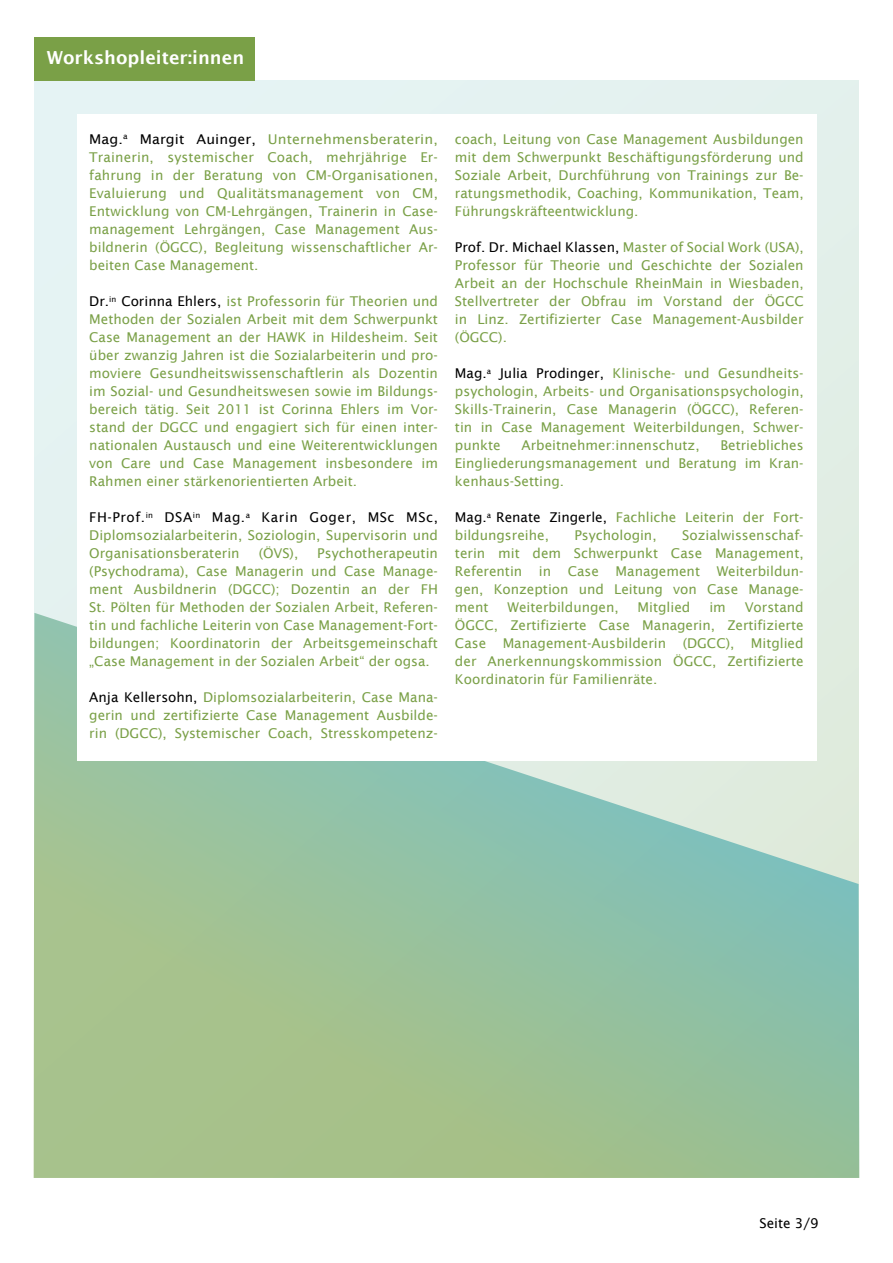
<style>
.page{position:relative;width:893px;height:1263px;background:#fff}
.page>*{position:absolute;margin:0;border:0;box-sizing:border-box;transform-origin:0 0}
.t1{font:600 18px "Lucida Sans";color:#fff}
.t2{font:13.5px/18px "Lucida Sans";color:#7aa047;text-align:justify}
.t3{font:13.5px/18px "Lucida Sans";color:#7aa047;text-align:justify;scale:1.05 1}
.t4{font:13.5px "Lucida Sans";color:#000}
.s1{color:#000}
</style>
<div class="page">
<div style="left:34px;top:81px;width:825px;height:1097px;background:linear-gradient(to right,#e5f4f6,#e3f1ed)"></div>
<svg style="left:34px;top:613px;width:825px;height:565px;background:#9fc4a0"></svg>
<div style="left:77px;top:115px;width:739px;height:646px;background:#fff"></div>
<div style="left:34px;top:37px;width:221px;height:43px;background:#7aa047"></div>
<h1 class="t1" style="left:47px;top:47px;width:199px">Workshopleiter:innen</h1>
<p class="t3" style="left:89px;top:130px;width:334px"><span class="s1">Mag.</span><sup>a</sup> <span class="s1">Margit Auinger,</span> Unternehmensberaterin, Trainerin, systemischer Coach, mehrjährige Er&shy;fahrung in der Beratung von CM-Organisationen, Evaluierung und Qualitätsmanagement von CM, Entwicklung von CM-Lehrgängen, Trainerin in Case&shy;management Lehrgängen, Case Management Aus&shy;bildnerin (ÖGCC), Begleitung wissenschaftlicher Ar&shy;beiten Case Management.</p>
<p class="t2" style="left:89px;top:292px;width:350px"><span class="s1">Dr.</span><sup>in</sup> <span class="s1">Corinna Ehlers,</span> ist Professorin für Theorien und Methoden der Sozialen Arbeit mit dem Schwerpunkt Case Management an der HAWK in Hildesheim. Seit über zwanzig Jahren ist die Sozialarbeiterin und pro&shy;moviere Gesundheitswissenschaftlerin als Dozentin im Sozial- und Gesundheitswesen sowie im Bildungs&shy;bereich tätig. Seit 2011 ist Corinna Ehlers im Vor&shy;stand der DGCC und engagiert sich für einen inter&shy;nationalen Austausch und eine Weiterentwicklungen von Care und Case Management insbesondere im Rahmen einer stärkenorientierten Arbeit.</p>
<p class="t2" style="left:89px;top:508px;width:350px"><span class="s1">FH-Prof.</span><sup>in</sup> <span class="s1">DSA</span><sup>in</sup> <span class="s1">Mag.</span><sup>a</sup> <span class="s1">Karin Goger, MSc MSc, </span>Diplomsozialarbeiterin, Soziologin, Supervisorin und Organisationsberaterin</p>
<p class="t2" style="left:259px;top:544px;width:41px">(ÖVS),</p>
<p class="t2" style="left:89px;top:544px;width:350px;text-indent:228px">Psychotherapeutin (Psychodrama), Case Managerin und Case Manage&shy;ment Ausbildnerin (DGCC); Dozentin an der FH St. Pölten für Methoden der Sozialen Arbeit, Referen&shy;tin und fachliche Leiterin von Case Management-Fort&shy;bildungen; Koordinatorin der Arbeitsgemeinschaft „Case Management in der Sozialen Arbeit“ der ogsa.</p>
<p class="t2" style="left:89px;top:688px;width:350px"><span class="s1">Anja Kellersohn,</span> Diplomsozialarbeiterin, Case Mana&shy;gerin und zertifizierte Case Management Ausbilde&shy;rin (DGCC), Systemischer Coach, Stresskompetenz-</p>
<p class="t2" style="left:455px;top:130px;width:350px">coach, Leitung von Case Management Ausbildungen mit dem Schwerpunkt Beschäftigungsförderung und Soziale Arbeit, Durchführung von Trainings zur Be&shy;ratungsmethodik, Coaching, Kommunikation, Team, Führungskräfteentwicklung.</p>
<p class="t2" style="left:455px;top:238px;width:350px"><span class="s1">Prof. Dr. Michael Klassen,</span> Master of Social Work (USA), Professor für Theorie und Geschichte der Sozialen Arbeit an der Hochschule RheinMain in Wiesbaden, Stellvertreter der Obfrau im Vorstand der ÖGCC in Linz. Zertifizierter Case Management-Ausbilder (ÖGCC).</p>
<p class="t2" style="left:455px;top:364px;width:350px"><span class="s1">Mag.</span><sup>a</sup> <span class="s1">Julia Prodinger,</span> Klinische- und Gesundheits&shy;psychologin, Arbeits- und Organisationspsychologin, Skills-Trainerin, Case Managerin (ÖGCC), Referen&shy;tin in Case Management Weiterbildungen, Schwer&shy;punkte</p>
<p class="t2" style="left:455px;top:436px;width:350px;text-indent:265px">Betriebliches Eingliederungsmanagement und Beratung im Kran&shy;kenhaus-Setting.</p>
<p class="t2" style="left:455px;top:508px;width:350px"><span class="s1">Mag.</span><sup>a</sup> <span class="s1">Renate Zingerle,</span> Fachliche Leiterin der Fort&shy;bildungsreihe,</p>
<p class="t2" style="left:521px;top:436px;width:180px">Arbeitnehmer:innenschutz,</p>
<p class="t2" style="left:455px;top:526px;width:350px;text-indent:227px">Sozialwissenschaf&shy;terin mit dem Schwerpunkt Case Management, Referentin in Case Management Weiterbildun&shy;gen, Konzeption und Leitung von Case Manage&shy;ment</p>
<p class="t2" style="left:574px;top:526px;width:84px">Psychologin,</p>
<p class="t2" style="left:455px;top:598px;width:350px;text-indent:290px">Vorstand ÖGCC, Zertifizierte Case Managerin, Zertifizierte Case Management-Ausbilderin (DGCC), Mitglied der Anerkennungskommission ÖGCC, Zertifizierte Koordinatorin für Familienräte.</p>
<p class="t2" style="left:507px;top:598px;width:113px">Weiterbildungen,</p>
<p class="t2" style="left:638px;top:598px;width:54px">Mitglied</p>
<p class="t2" style="left:709px;top:598px;width:18px">im</p>
<p class="t4" style="left:759px;top:1215px;width:61px">Seite 3/9</p>
</div>
